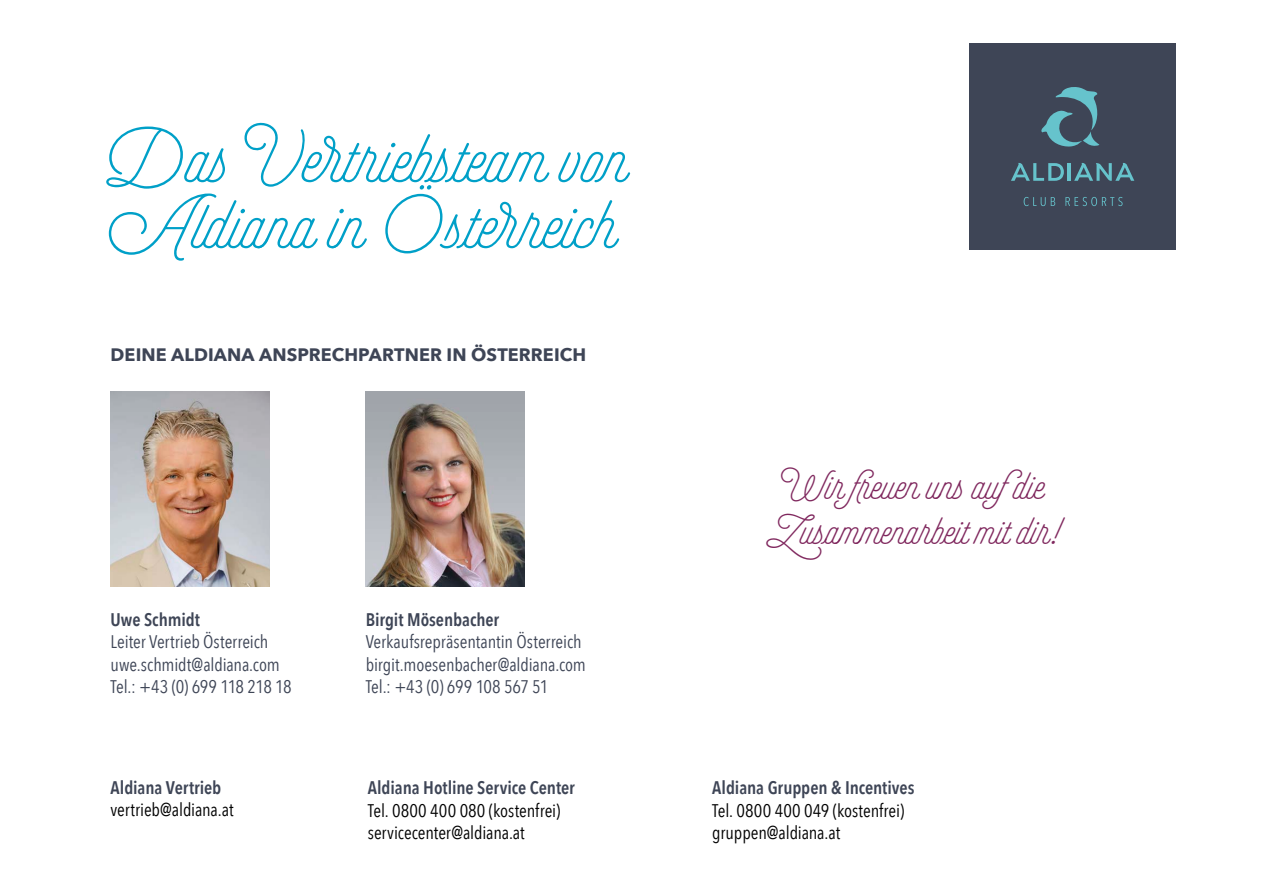
<style>
.page{position:relative;width:1263px;height:893px;background:#fff}
.page>*{position:absolute;margin:0;border:0;box-sizing:border-box;transform-origin:0 0}
.t1{font:81px/66px "Selfie";color:#00a0c8}
.t2{font:45px/45px "Selfie";color:#80285e;text-align:center}
.t3{font:18.15px/22.4px "Avenir Next Condensed";letter-spacing:-.005em;color:#3e4556}
.t4{font:18.15px/22.2px "Avenir Next Condensed";letter-spacing:-.005em;color:#000}
.t5{font:600 18.15px "Avenir Next Condensed";letter-spacing:-.005em;color:#3e4556}
.t6{font:700 18px "Avenir Next";letter-spacing:.005em;color:#3e4556}
</style>
<div class="page">
<div style="left:969px;top:44px;width:207px;height:206px;background:#3e4556"></div>
<svg style="left:1024px;top:197px;width:31px;height:9px"></svg>
<svg style="left:1065px;top:197px;width:57px;height:9px"></svg>
<svg style="left:1041px;top:87px;width:59px;height:60px"></svg>
<svg style="left:1011px;top:163px;width:53px;height:18px"></svg>
<hr style="left:1068px;top:163px;width:3px;height:18px;background:#66c3cc">
<svg style="left:1074px;top:163px;width:60px;height:18px"></svg>
<img style="left:366px;top:392px;width:159px;height:194px">
<img style="left:111px;top:392px;width:159px;height:194px">
<h1 class="t1" style="left:106px;top:132px;width:523px">Das Vertriebsteam von<br>Aldiana in Österreich</h1>
<p class="t6" style="left:111px;top:339px;width:477px">DEINE ALDIANA ANSPRECHPARTNER IN ÖSTERREICH</p>
<p class="t5" style="left:111px;top:604px;width:91px">Uwe Schmidt</p>
<p class="t3" style="left:111px;top:630px;width:183px">Leiter Vertrieb Österreich uwe.schmidt@aldiana.com<br>Tel.: +43 (0) 699 118 218 18</p>
<p class="t5" style="left:111px;top:772px;width:112px">Aldiana Vertrieb</p>
<p class="t4" style="left:111px;top:798px;width:125px">vertrieb@aldiana.at</p>
<p class="t5" style="left:366px;top:604px;width:135px">Birgit Mösenbacher</p>
<p class="t3" style="left:366px;top:630px;width:222px">Verkaufsrepräsentantin Österreich birgit.moesenbacher@aldiana.com<br>Tel.: +43 (0) 699 108 567 51</p>
<p class="t5" style="left:368px;top:772px;width:208px">Aldiana Hotline Service Center</p>
<p class="t4" style="left:368px;top:798px;width:194px">Tel. 0800 400 080 (kostenfrei) servicecenter@aldiana.at</p>
<h2 class="t2" style="left:765px;top:467px;width:295px">Wir freuen uns aufdie<br>Zusammenarbeit mit dir!</h2>
<p class="t5" style="left:712px;top:772px;width:204px">Aldiana Gruppen &amp; Incentives</p>
<p class="t4" style="left:712px;top:798px;width:194px">Tel. 0800 400 049 (kostenfrei) gruppen@aldiana.at</p>
</div>
